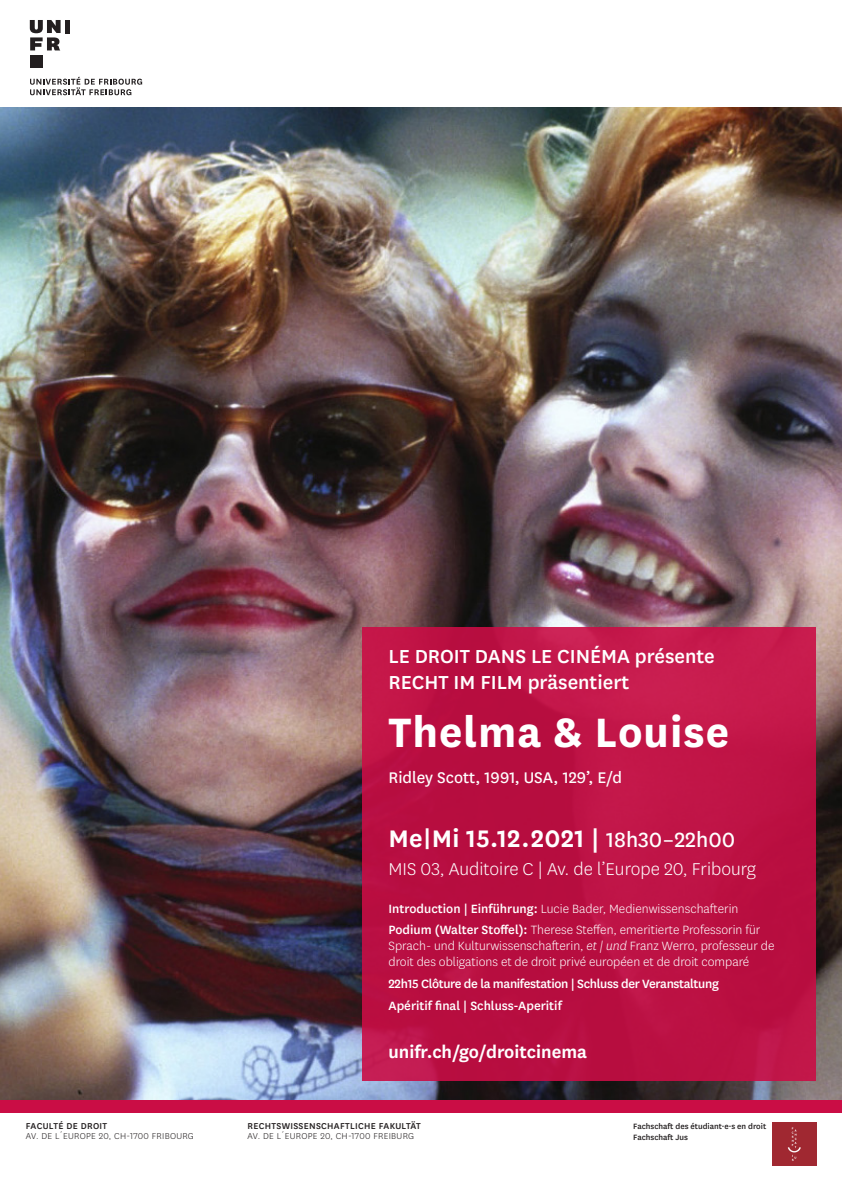
<style>
.page{position:relative;width:842px;height:1191px;background:#fff}
.page>*{position:absolute;margin:0;border:0;box-sizing:border-box;transform-origin:0 0}
.t1{font:700 48px "National Uni Fr";letter-spacing:.02em;color:#fff}
.t2{font:600 28px "National Uni Fr";letter-spacing:.01em;color:#fff}
.t3{font:500 22px/26px "National Uni Fr";color:#fff}
.t4{font:300 20px "National Uni Fr";color:#fff}
.t5{font:600 20px "National Uni Fr";color:#fff}
.t6{font:18px "National Uni Fr";color:#fff}
.t7{font:300 14px/21.7px "National Uni Fr";color:#fff}
.t8{font:500 14px/21.7px "National Uni Fr";letter-spacing:-.025em;color:#fff}
.t9{font:300 10px "National Uni Fr";letter-spacing:.03em;color:#231f20}
.t10{font:500 10px "National Uni Fr";letter-spacing:.03em;color:#231f20}
.t11{font:500 9px/10.8px "National Uni Fr";color:#231f20}
.s1{font-weight:400;font-size:24px}
.s2{font-weight:500}
.s3{font-style:italic}
</style>
<div class="page">
<img style="left:0;top:107px;width:842px;height:993px">
<div style="left:0;top:1100px;width:842px;height:12px;background:#ca0d45"></div>
<div style="left:362px;top:626px;width:454px;height:454px;background:linear-gradient(to right,#b90f42,#c01546)"></div>
<svg style="left:30px;top:77px;width:112px;height:18px"></svg>
<div style="left:65px;top:20px;width:5px;height:13px;background:#231f20"></div>
<div style="left:30px;top:55px;width:13px;height:13px;background:#231f20"></div>
<svg style="left:30px;top:20px;width:31px;height:30px"></svg>
<div style="left:773px;top:1122px;width:43px;height:43px;background:#a02831"></div>
<p class="t10" style="left:26px;top:1119px;width:83px">FACULTÉ DE DROIT</p>
<p class="t9" style="left:26px;top:1130px;width:169px">AV. DE L´EUROPE 20, CH-1700 FRIBOURG</p>
<h3 class="t3" style="left:388px;top:642px;width:328px">LE DROIT DANS LE CINÉMA présente<br>RECHT IM FILM präsentiert</h3>
<h1 class="t1" style="left:388px;top:698px;width:342px">Thelma &amp; Louise</h1>
<p class="t6" style="left:388px;top:765px;width:235px">Ridley Scott, 1991, USA, 129’, E/d</p>
<h2 class="t2" style="left:388px;top:819px;width:348px">Me|Mi 15.12.2021 | <span class="s1">18h30–22h00</span></h2>
<h3 class="t4" style="left:388px;top:856px;width:369px">MIS 03, Auditoire C | Av. de l’Europe 20, Fribourg</h3>
<p class="t7" style="left:388px;top:897px;width:373px"><span class="s2">Introduction | Einführung:</span> Lucie Bader, Medienwissenschafterin<br><span class="s2">Podium (Walter Stoffel):</span> Therese Steffen, emeritierte Professorin für</p>
<p class="t7" style="left:388px;top:937px;width:387px;line-height:16px">Sprach- und Kulturwissenschafterin, <span class="s3">et | und</span> Franz Werro, professeur de droit des obligations et de droit privé européen et de droit comparé</p>
<p class="t8" style="left:388px;top:972px;width:332px">22h15 Clôture de la manifestation | Schluss der Veranstaltung<br>Apéritif final | Schluss-Aperitif</p>
<h3 class="t5" style="left:388px;top:1037px;width:200px">unifr.ch/go/droitcinema</h3>
<p class="t10" style="left:248px;top:1119px;width:175px">RECHTSWISSENSCHAFTLICHE FAKULTÄT</p>
<p class="t9" style="left:248px;top:1130px;width:168px">AV. DE L´EUROPE 20, CH-1700 FREIBURG</p>
<p class="t11" style="left:633px;top:1120px;width:134px">Fachschaft des étudiant·e·s en droit<br>Fachschaft Jus</p>
</div>
